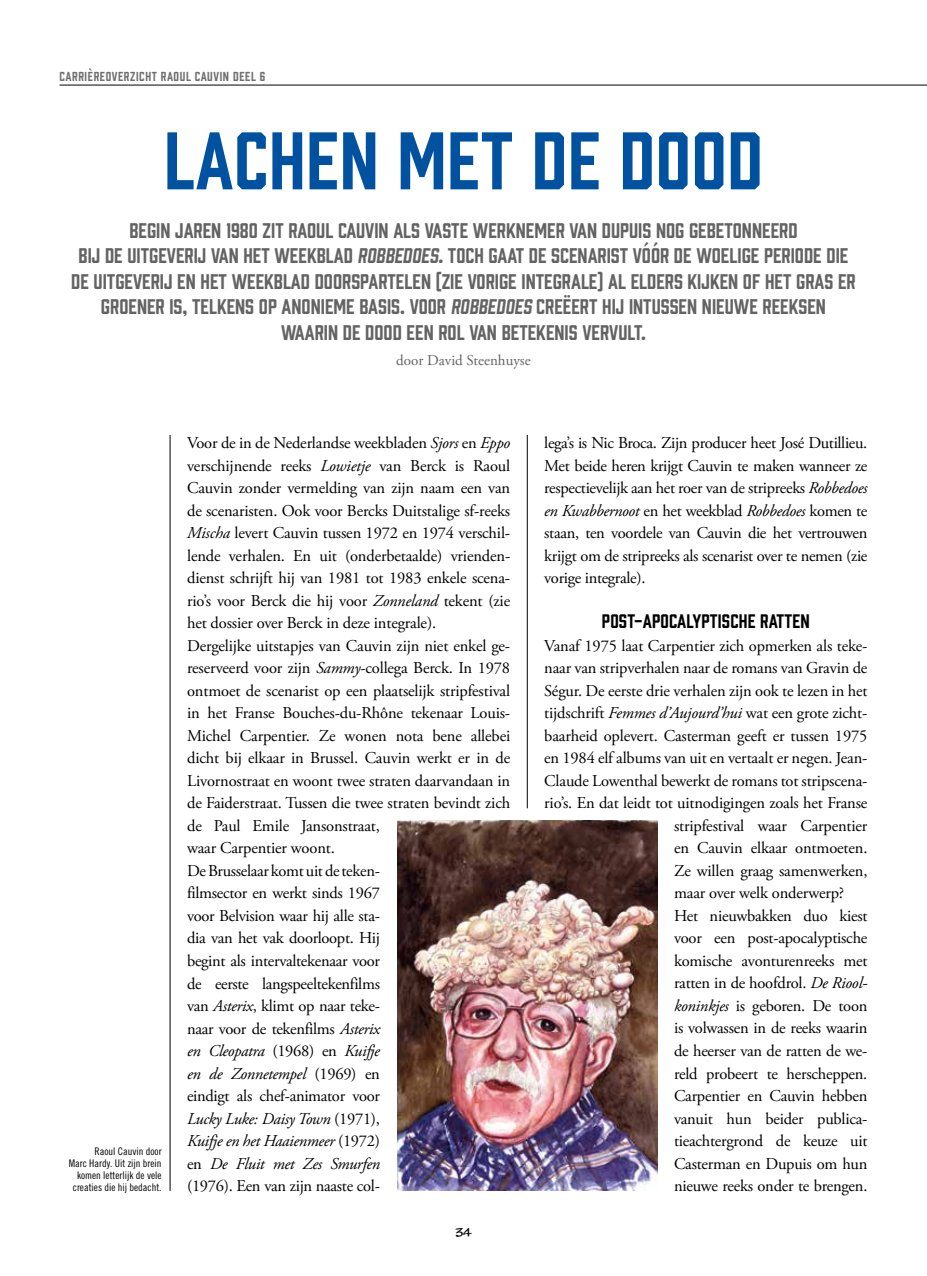
<style>
.page{position:relative;width:927px;height:1276px;background:#fff}
.page>*{position:absolute;margin:0;border:0;box-sizing:border-box;transform-origin:0 0}
.t1{font:75px "Prohibition";letter-spacing:.01em;color:#0052a1}
.t2{font:19.5px/25.5px "Prohibition";color:#646363;text-align:center}
.t3{font:18px "Prohibition";letter-spacing:.01em;color:#000}
.t4{font:16.5px/22.5px "Adobe Garamond Pro";letter-spacing:-.01em;color:#000}
.t5{font:15px "Adobe Garamond Pro";color:#646363}
.t6{font:12px "Prohibition";letter-spacing:.05em;color:#706f6f}
.t7{font:12px "Trolley Normal";color:#000}
.t8{font:10.5px/12px "Trade Gothic Cond Eighteen";color:#000;text-align:right}
.s1{font-style:italic}
</style>
<div class="page">
<hr style="left:60px;top:85px;width:867px;height:1px;background:#000">
<hr style="left:170px;top:435px;width:1px;height:756px;background:#000">
<hr style="left:527px;top:435px;width:1px;height:373px;background:#000">
<img style="left:397px;top:820px;width:260px;height:371px">
<p class="t6" style="left:60px;top:68px;width:207px">CARRIÈREOVERZICHT RAOUL CAUVIN DEEL 6</p>
<h1 class="t1" style="left:164px;top:109px;width:600px">LACHEN MET DE DOOD</h1>
<p class="t2" style="left:71px;top:216px;width:786px">BEGIN JAREN 1980 ZIT RAOUL CAUVIN ALS VASTE WERKNEMER VAN DUPUIS NOG GEBETONNEERD<br>BIJ DE UITGEVERIJ VAN HET WEEKBLAD <span class="s1">ROBBEDOES</span>. TOCH GAAT DE SCENARIST VÓÓR DE WOELIGE PERIODE DIE DE UITGEVERIJ EN HET WEEKBLAD DOORSPARTELEN (ZIE VORIGE INTEGRALE) AL ELDERS KIJKEN OF HET GRAS ER GROENER IS, TELKENS OP ANONIEME BASIS. VOOR <span class="s1">ROBBEDOES</span> CREËERT HIJ INTUSSEN NIEUWE REEKSEN WAARIN DE DOOD EEN ROL VAN BETEKENIS VERVULT.</p>
<p class="t5" style="left:396px;top:352px;width:136px">door David Steenhuyse</p>
<p class="t8" style="left:69px;top:1145px;width:94px">Raoul Cauvin door<br>Marc Hardy. Uit zijn brein komen letterlijk de vele creaties die hij bedacht.</p>
<p class="t4" style="left:187px;top:432px;width:325px">Voor de in de Nederlandse weekbladen <span class="s1">Sjors</span> en <span class="s1">Eppo </span>verschijnende reeks <span class="s1">Lowietje</span> van Berck is Raoul Cauvin zonder vermelding van zijn naam een van de scenaristen. Ook voor Bercks Duitstalige sf-reeks <span class="s1">Mischa</span> levert Cauvin tussen 1972 en 1974 verschil&shy;lende verhalen. En uit (onderbetaalde) vrienden&shy;dienst schrijft hij van 1981 tot 1983 enkele scena&shy;rio’s voor Berck die hij voor <span class="s1">Zonneland</span> tekent (zie het dossier over Berck in deze integrale).<br>Dergelijke uitstapjes van Cauvin zijn niet enkel ge&shy;reserveerd voor zijn <span class="s1">Sammy</span>-collega Berck. In 1978 ontmoet de scenarist op een plaatselijk stripfestival in het Franse Bouches-du-Rhône tekenaar Louis-Michel Carpentier. Ze wonen nota bene allebei dicht bij elkaar in Brussel. Cauvin werkt er in de Livornostraat en woont twee straten daarvandaan in de Faiderstraat. Tussen die twee straten bevindt zich de Paul Emile Jansonstraat,<br>waar Carpentier woont.<br>De Brusselaar komt uit de teken-<br>filmsector en werkt sinds 1967<br>voor Belvision waar hij alle sta-<br>dia van het vak doorloopt. Hij<br>begint als intervaltekenaar voor<br>de eerste langspeeltekenfilms<br>van <span class="s1">Asterix</span>, klimt op naar teke-<br>naar voor de tekenfilms <span class="s1">Asterix<br>en Cleopatra</span> (1968) en <span class="s1">Kuifje<br>en de Zonnetempel</span> (1969) en<br>eindigt als chef-animator voor<br><span class="s1">Lucky Luke: Daisy Town</span> (1971),<br><span class="s1">Kuifje en het Haaienmeer</span> (1972)<br>en <span class="s1">De Fluit met Zes Smurfen<br></span>(1976). Een van zijn naaste col-</p>
<p class="t4" style="left:544px;top:432px;width:325px;text-align:justify">lega’s is Nic Broca. Zijn producer heet José Dutillieu.<br>Met beide heren krijgt Cauvin te maken wanneer ze respectievelijk aan het roer van de stripreeks <span class="s1">Robbedoes en Kwabbernoot</span> en het weekblad <span class="s1">Robbedoes</span> komen te staan, ten voordele van Cauvin die het vertrouwen krijgt om de stripreeks als scenarist over te nemen (zie vorige integrale).</p>
<p class="t3" style="left:602px;top:609px;width:209px">POST-APOCALYPTISCHE RATTEN</p>
<p class="t4" style="left:544px;top:635px;width:325px">Vanaf 1975 laat Carpentier zich opmerken als teke-</p>
<p class="t4" style="left:544px;top:657px;width:325px">naar van stripverhalen naar de romans van Gravin de</p>
<p class="t4" style="left:544px;top:680px;width:325px">Ségur. De eerste drie verhalen zijn ook te lezen in het</p>
<p class="t4" style="left:544px;top:702px;width:325px">tijdschrift <span class="s1">Femmes d’Aujourd’hui</span> wat een grote zicht-</p>
<p class="t4" style="left:544px;top:725px;width:325px">baarheid oplevert. Casterman geeft er tussen 1975</p>
<p class="t4" style="left:544px;top:747px;width:325px">en 1984 elf albums van uit en vertaalt er negen. Jean-</p>
<p class="t4" style="left:544px;top:770px;width:325px">Claude Lowenthal bewerkt de romans tot stripscena-</p>
<p class="t4" style="left:544px;top:792px;width:325px">rio’s. En dat leidt tot uitnodigingen zoals het Franse</p>
<p class="t4" style="left:674px;top:815px;width:195px">stripfestival waar Carpentier</p>
<p class="t4" style="left:674px;top:837px;width:195px">en Cauvin elkaar ontmoeten.</p>
<p class="t4" style="left:674px;top:860px;width:195px">Ze willen graag samenwerken,</p>
<p class="t4" style="left:674px;top:882px;width:172px">maar over welk onderwerp?</p>
<p class="t4" style="left:674px;top:905px;width:195px">Het nieuwbakken duo kiest</p>
<p class="t4" style="left:674px;top:927px;width:195px">voor een post-apocalyptische</p>
<p class="t4" style="left:674px;top:950px;width:195px">komische avonturenreeks met</p>
<p class="t4" style="left:674px;top:972px;width:195px">ratten in de hoofdrol. <span class="s1">De Riool-</span></p>
<p class="t4" style="left:674px;top:995px;width:195px"><span class="s1">koninkjes</span> is geboren. De toon</p>
<p class="t4" style="left:674px;top:1017px;width:195px">is volwassen in de reeks waarin</p>
<p class="t4" style="left:674px;top:1040px;width:195px">de heerser van de ratten de we-</p>
<p class="t4" style="left:674px;top:1062px;width:195px">reld probeert te herscheppen.</p>
<p class="t4" style="left:674px;top:1085px;width:195px">Carpentier en Cauvin hebben</p>
<p class="t4" style="left:674px;top:1107px;width:195px">vanuit hun beider publica-</p>
<p class="t4" style="left:674px;top:1130px;width:195px">tieachtergrond de keuze uit</p>
<p class="t4" style="left:674px;top:1152px;width:195px">Casterman en Dupuis om hun</p>
<p class="t4" style="left:674px;top:1175px;width:195px">nieuwe reeks onder te brengen.</p>
<p class="t7" style="left:456px;top:1225px;width:17px">34</p>
</div>
